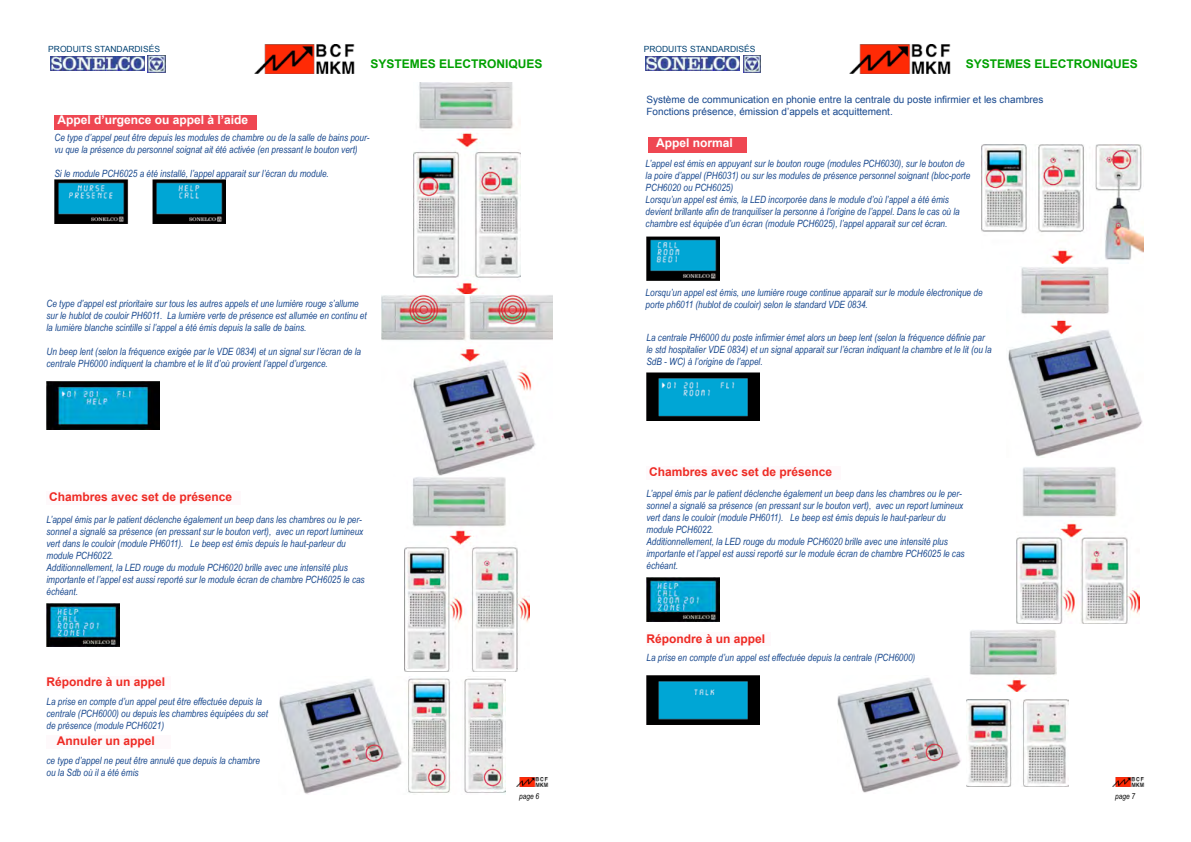
<style>
.page{position:relative;width:1191px;height:842px;background:#fff}
.page>*{position:absolute;margin:0;border:0;box-sizing:border-box;transform-origin:0 0}
.t1{font:700 12px "Arial";color:#ee2a24}
.t2{font:700 12px "Arial";color:#00a100}
.t3{font:700 12px "Arial";color:#fff}
.t4{font:italic 10px/12px "Arial Narrow";color:#18488e}
.t5{font:10px/12px "Arial";color:#18488e}
.t6{font:8.5px "Arial";color:#004172}
.t7{font:italic 8px "Arial Narrow";color:#000}
</style>
<div class="page">
<img style="left:254px;top:44px;width:101px;height:29px">
<img style="left:148px;top:55px;width:17px;height:17px">
<img style="left:50px;top:56px;width:94px;height:15px">
<div style="left:646px;top:633px;width:125px;height:13px;background:#fef9fb"></div>
<img style="left:849px;top:44px;width:102px;height:29px">
<img style="left:743px;top:55px;width:17px;height:17px">
<img style="left:645px;top:56px;width:95px;height:15px">
<img style="left:1112px;top:777px;width:32px;height:10px">
<img style="left:516px;top:777px;width:33px;height:10px">
<div style="left:46px;top:492px;width:194px;height:13px;background:#fef9fb"></div>
<div style="left:54px;top:115px;width:203px;height:14px;background:#ef4752"></div>
<img style="left:54px;top:180px;width:171px;height:43px">
<img style="left:413px;top:83px;width:107px;height:212px">
<img style="left:381px;top:295px;width:172px;height:181px">
<img style="left:46px;top:381px;width:113px;height:49px">
<img style="left:404px;top:477px;width:126px;height:195px">
<div style="left:46px;top:676px;width:125px;height:14px;background:#fef9fb"></div>
<img style="left:46px;top:603px;width:74px;height:44px">
<img style="left:279px;top:678px;width:226px;height:116px">
<div style="left:46px;top:736px;width:125px;height:13px;background:#fef9fb"></div>
<div style="left:648px;top:137px;width:98px;height:15px;background:#ef4752"></div>
<img style="left:981px;top:145px;width:162px;height:118px">
<img style="left:646px;top:236px;width:74px;height:44px">
<img style="left:1008px;top:267px;width:135px;height:190px">
<img style="left:646px;top:372px;width:113px;height:49px">
<div style="left:646px;top:466px;width:194px;height:13px;background:#fef9fb"></div>
<img style="left:646px;top:578px;width:74px;height:43px">
<img style="left:1017px;top:467px;width:122px;height:156px">
<img style="left:969px;top:629px;width:87px;height:63px">
<img style="left:646px;top:675px;width:113px;height:49px">
<img style="left:837px;top:677px;width:124px;height:116px">
<img style="left:967px;top:700px;width:101px;height:86px">
<p class="t6" style="left:48px;top:43px;width:113px">PRODUITS STANDARDISÉS</p>
<p class="t2" style="left:370px;top:56px;width:174px">SYSTEMES ELECTRONIQUES</p>
<p class="t3" style="left:57px;top:112px;width:192px">Appel d’urgence ou appel à l’aide</p>
<p class="t4" style="left:54px;top:131px;width:317px">Ce type d’appel peut être depuis les modules de chambre ou de la salle de bains pour&shy;vu que la présence du personnel soignat ait été activée (en pressant le bouton vert)</p>
<p class="t4" style="left:54px;top:167px;width:276px">Si le module PCH6025 a été installé, l’appel apparait sur l’écran du module.</p>
<p class="t4" style="left:46px;top:297px;width:322px">Ce type d’appel est prioritaire sur tous les autres appels et une lumière rouge s’allume sur le hublot de couloir PH6011. La lumière verte de présence est allumée en continu et la lumière blanche scintille si l’appel a été émis depuis la salle de bains.</p>
<p class="t4" style="left:46px;top:345px;width:316px">Un beep lent (selon la fréquence exigée par le VDE 0834) et un signal sur l’écran de la centrale PH6000 indiquent la chambre et le lit d’où provient l’appel d’urgence.</p>
<p class="t1" style="left:49px;top:489px;width:184px">Chambres avec set de présence</p>
<p class="t4" style="left:46px;top:513px;width:320px">L’appel émis par le patient déclenche également un beep dans les chambres ou le per&shy;sonnel a signalé sa présence (en pressant sur le bouton vert), avec un report lumineux vert dans le couloir (module PH6011). Le beep est émis depuis le haut-parleur du module PCH6022.<br>Additionnellement, la LED rouge du module PCH6020 brille avec une intensité plus importante et l’appel est aussi reporté sur le module écran de chambre PCH6025 le cas échéant.</p>
<p class="t1" style="left:46px;top:674px;width:120px">Répondre à un appel</p>
<p class="t4" style="left:46px;top:695px;width:223px">La prise en compte d’un appel peut être effectuée depuis la centrale (PCH6000) ou depuis les chambres équipées du set de présence (module PCH6021)</p>
<p class="t1" style="left:57px;top:733px;width:100px">Annuler un appel</p>
<p class="t4" style="left:46px;top:754px;width:215px">ce type d’appel ne peut être annulé que depuis la chambre ou la Sdb où il a été émis</p>
<p class="t6" style="left:643px;top:43px;width:113px">PRODUITS STANDARDISÉS</p>
<p class="t2" style="left:965px;top:56px;width:174px">SYSTEMES ELECTRONIQUES</p>
<p class="t5" style="left:646px;top:93px;width:398px">Système de communication en phonie entre la centrale du poste infirmier et les chambres<br>Fonctions présence, émission d’appels et acquittement.</p>
<p class="t3" style="left:656px;top:134px;width:78px">Appel normal</p>
<p class="t4" style="left:645px;top:157px;width:326px">L’appel est émis en appuyant sur le bouton rouge (modules PCH6030), sur le bouton de la poire d’appel (PH6031) ou sur les modules de présence personnel soignant (bloc-porte PCH6020 ou PCH6025)<br>Lorsqu’un appel est émis, la LED incorporée dans le module d’où l’appel a été émis devient brillante afin de tranquiliser la personne à l’origine de l’appel. Dans le cas où la chambre est équipée d’un écran (module PCH6025), l’appel apparait sur cet écran.</p>
<p class="t4" style="left:645px;top:286px;width:338px">Lorsqu’un appel est émis, une lumière rouge continue apparait sur le module électronique de porte ph6011 (hublot de couloir) selon le standard VDE 0834.</p>
<p class="t4" style="left:646px;top:331px;width:347px">La centrale PH6000 du poste infirmier émet alors un beep lent (selon la fréquence définie par le std hospitalier VDE 0834) et un signal apparait sur l’écran indiquant la chambre et le lit (ou la<br>SdB - WC) à l’origine de l’appel.</p>
<p class="t1" style="left:649px;top:464px;width:184px">Chambres avec set de présence</p>
<p class="t4" style="left:646px;top:487px;width:320px">L’appel émis par le patient déclenche également un beep dans les chambres ou le per&shy;sonnel a signalé sa présence (en pressant sur le bouton vert), avec un report lumineux vert dans le couloir (module PH6011). Le beep est émis depuis le haut-parleur du module PCH6022.<br>Additionnellement, la LED rouge du module PCH6020 brille avec une intensité plus importante et l’appel est aussi reporté sur le module écran de chambre PCH6025 le cas échéant.</p>
<p class="t1" style="left:646px;top:630px;width:120px">Répondre à un appel</p>
<p class="t4" style="left:646px;top:651px;width:270px">La prise en compte d’un appel est effectuée depuis la centrale (PCH6000)</p>
<p class="t7" style="left:519px;top:791px;width:22px">page 6</p>
<p class="t7" style="left:1115px;top:791px;width:22px">page 7</p>
</div>
